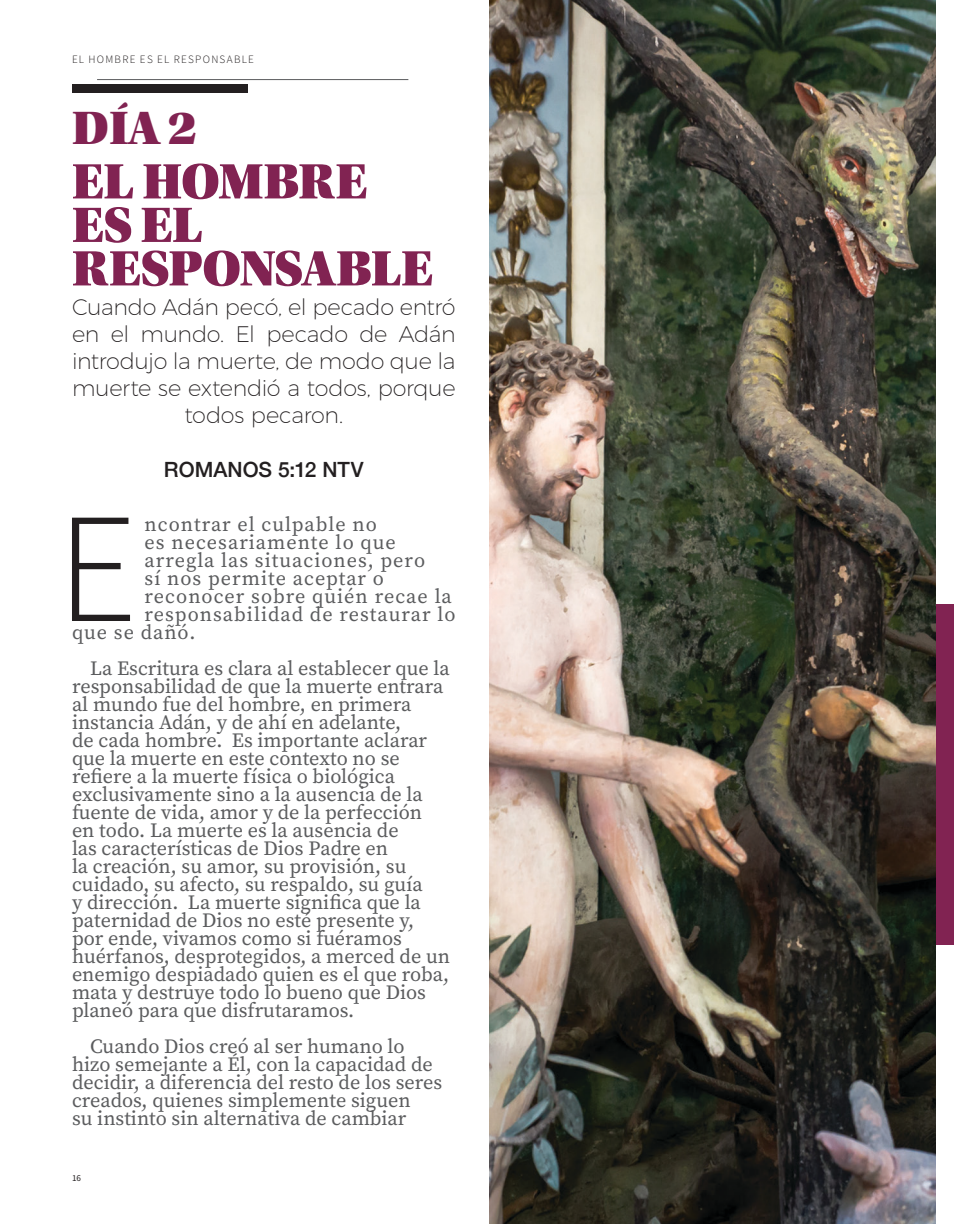
<style>
.page{position:relative;width:954px;height:1224px;background:#fff}
.page>*{position:absolute;margin:0;border:0;box-sizing:border-box;transform-origin:0 0}
.Body_Text_-_Drop_Cap{font:300 156.75px "Source Sans Pro";color:#231f20}
.Headline{font:52.5px/43.5px "Utopia Std Black Headline";color:#812352}
.t1{font:49.5px "Utopia Std Black Headline";color:#812352}
.Subtext{font:200 22.5px/27px "Montserrat";letter-spacing:-.015em;color:#231f20;text-align:center}
.Subtext-2{font:500 21px "Helvetica Neue";color:#231f20}
.Body_Text_-_First_Li{font:20.25px/18px "Source Serif Pro";color:#5b5c5e}
.Body_Text_-_Drop_Cap-2{font:20.25px "Source Serif Pro";letter-spacing:.05em;color:#5b5c5e}
.t2{font:300 11.25px "Source Sans Pro";letter-spacing:.115em;color:#231f20}
.t3{font:9.15px "Source Sans Pro";color:#231f20}
</style>
<div class="page">
<div style="left:72px;top:84px;width:176px;height:9px;background:#231f20"></div>
<img style="left:489px;top:0;width:447px;height:1224px">
<div style="left:936px;top:604px;width:18px;height:341px;background:#812352"></div>
<hr style="left:97px;top:79px;width:311px;height:1px;background:#5b5c5e">
<p class="t2" style="left:72px;top:52px;width:42px">EL HOMBR</p>
<p class="t2" style="left:130px;top:52px;width:126px">E ES EL RESPONSABLE</p>
<p class="t1" style="left:72px;top:102px;width:126px">DÍA 2</p>
<p class="Headline" style="left:72px;top:161px;width:362px">EL HOMBRE<br>ES EL<br>RESPONSABLE</p>
<p class="Subtext" style="left:72px;top:292px;width:385px">Cuando Adán pecó, el pecado entró en el mundo. El pecado de Adán introdujo la muerte, de modo que la muerte se extendió a todos, porque todos pecaron.</p>
<p class="Subtext-2" style="left:164px;top:453px;width:201px">ROMANOS 5:12 NTV</p>
<p class="Body_Text_-_Drop_Cap" style="left:57px;top:474px;width:81px">E</p>
<p class="Body_Text_-_Drop_Cap-2" style="left:145px;top:511px;width:234px">ncontrar el culpable no</p>
<p class="Body_Text_-_Drop_Cap-2" style="left:145px;top:529px;width:253px">es necesariamente lo que</p>
<p class="Body_Text_-_Drop_Cap-2" style="left:145px;top:547px;width:282px">arregla las situaciones, pero</p>
<p class="Body_Text_-_Drop_Cap-2" style="left:145px;top:565px;width:241px">sí nos permite aceptar o</p>
<p class="Body_Text_-_Drop_Cap-2" style="left:145px;top:583px;width:309px">reconocer sobre quién recae la</p>
<p class="Body_Text_-_Drop_Cap-2" style="left:145px;top:601px;width:313px">responsabilidad de restaurar lo</p>
<p class="Body_Text_-_Drop_Cap-2" style="left:72px;top:619px;width:125px">que se dañó.</p>
<p class="Body_Text_-_First_Li" style="left:72px;top:659px;width:380px;text-indent:18px">La Escritura es clara al establecer que la responsabilidad de que la muerte entrara al mundo fue del hombre, en primera instancia Adán, y de ahí en adelante,<br>de cada hombre. Es importante aclarar que la muerte en este contexto no se refiere a la muerte física o biológica exclusivamente sino a la ausencia de la fuente de vida, amor y de la perfección<br>en todo. La muerte es la ausencia de<br>las características de Dios Padre en<br>la creación, su amor, su provisión, su cuidado, su afecto, su respaldo, su guía<br>y dirección. La muerte significa que la paternidad de Dios no esté presente y, por ende, vivamos como si fuéramos huérfanos, desprotegidos, a merced de un enemigo despiadado quien es el que roba, mata y destruye todo lo bueno que Dios planeó para que disfrutaramos.</p>
<p class="Body_Text_-_First_Li" style="left:72px;top:1037px;width:372px;text-indent:18px">Cuando Dios creó al ser humano lo hizo semejante a Él, con la capacidad de decidir, a diferencia del resto de los seres creados, quienes simplemente siguen<br>su instinto sin alternativa de cambiar</p>
<p class="t3" style="left:72px;top:1172px;width:11px">16</p>
</div>
